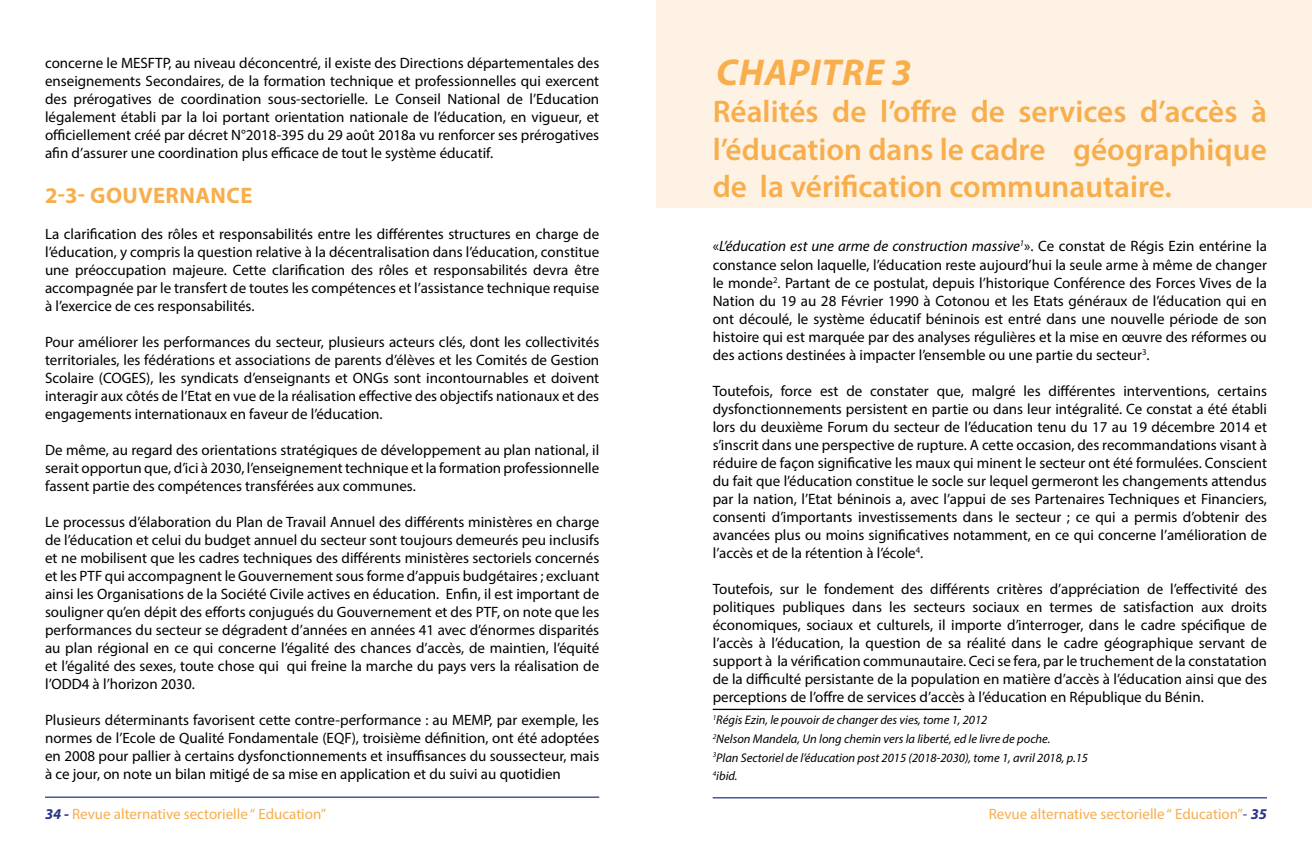
<style>
.page{position:relative;width:1312px;height:851px;background:#fff}
.page>*{position:absolute;margin:0;border:0;box-sizing:border-box;transform-origin:0 0}
.t1{font:italic 700 37.5px "Myriad Pro";letter-spacing:.02em;color:#f8ae4c}
.t2{font:600 31.25px/37.5px "Myriad Pro";color:#f8ae4c;text-align:justify}
.t3{font:700 22.5px "Myriad Pro";letter-spacing:.02em;color:#f8ae4c}
.t4{font:15px/18px "Myriad Pro";color:#000;text-align:justify}
.t5{font:15px "Myriad Pro";color:#f8ae4c}
.t6{font:italic 12.5px/18.5px "Myriad Pro";color:#000}
.s1{font-style:italic}
.s2{font-weight:700;font-style:italic;color:#283587}
.s3{color:#283587}
</style>
<div class="page">
<hr style="left:45px;top:796px;width:554px;height:1px;background:#283587">
<hr style="left:712px;top:797px;width:554px;height:1px;background:#283587">
<div style="left:656px;top:0;width:655px;height:207px;background:#fdf2e4"></div>
<hr style="left:712px;top:708px;width:248px;height:2px;background:#000">
<p class="t4" style="left:45px;top:54px;width:555px">concerne le MESFTP, au niveau déconcentré, il existe des Directions départementales des enseignements Secondaires, de la formation technique et professionnelles qui exercent des prérogatives de coordination sous-sectorielle. Le Conseil National de l’Education légalement établi par la loi portant orientation nationale de l’éducation, en vigueur, et officiellement créé par décret N°2018-395 du 29 août 2018a vu renforcer ses prérogatives afin d’assurer une coordination plus efficace de tout le système éducatif.</p>
<h3 class="t3" style="left:45px;top:181px;width:209px">2-3- GOUVERNANCE</h3>
<p class="t4" style="left:45px;top:225px;width:555px">La clarification des rôles et responsabilités entre les différentes structures en charge de l’éducation, y compris la question relative à la décentralisation dans l’éducation, constitue une préoccupation majeure. Cette clarification des rôles et responsabilités devra être accompagnée par le transfert de toutes les compétences et l’assistance technique requise à l’exercice de ces responsabilités.</p>
<p class="t4" style="left:45px;top:333px;width:555px">Pour améliorer les performances du secteur, plusieurs acteurs clés, dont les collectivités territoriales, les fédérations et associations de parents d’élèves et les Comités de Gestion Scolaire (COGES), les syndicats d’enseignants et ONGs sont incontournables et doivent interagir aux côtés de l’Etat en vue de la réalisation effective des objectifs nationaux et des engagements internationaux en faveur de l’éducation.</p>
<p class="t4" style="left:45px;top:441px;width:555px">De même, au regard des orientations stratégiques de développement au plan national, il serait opportun que, d’ici à 2030, l’enseignement technique et la formation professionnelle fassent partie des compétences transférées aux communes.</p>
<p class="t4" style="left:45px;top:513px;width:555px">Le processus d’élaboration du Plan de Travail Annuel des différents ministères en charge de l’éducation et celui du budget annuel du secteur sont toujours demeurés peu inclusifs et ne mobilisent que les cadres techniques des différents ministères sectoriels concernés et les PTF qui accompagnent le Gouvernement sous forme d’appuis budgétaires ; excluant ainsi les Organisations de la Société Civile actives en éducation. Enfin, il est important de souligner qu’en dépit des efforts conjugués du Gouvernement et des PTF, on note que les performances du secteur se dégradent d’années en années 41 avec d’énormes disparités au plan régional en ce qui concerne l’égalité des chances d’accès, de maintien, l’équité et l’égalité des sexes, toute chose qui qui freine la marche du pays vers la réalisation de l’ODD4 à l’horizon 2030.</p>
<p class="t4" style="left:45px;top:711px;width:555px">Plusieurs déterminants favorisent cette contre-performance : au MEMP, par exemple, les normes de l’Ecole de Qualité Fondamentale (EQF), troisième définition, ont été adoptées en 2008 pour pallier à certains dysfonctionnements et insuffisances du soussecteur, mais à ce jour, on note un bilan mitigé de sa mise en application et du suivi au quotidien</p>
<h1 class="t1" style="left:716px;top:48px;width:197px">CHAPITRE 3</h1>
<h2 class="t2" style="left:712px;top:92px;width:555px">Réalités de l’offre de services d’accès à l’éducation dans le cadre géographique de la vérification communautaire.</h2>
<p class="t4" style="left:712px;top:237px;width:555px">«<span class="s1">L’éducation est une arme de construction massive</span><sup>1</sup>». Ce constat de Régis Ezin entérine la constance selon laquelle, l’éducation reste aujourd’hui la seule arme à même de changer le monde<sup>2</sup>. Partant de ce postulat, depuis l’historique Conférence des Forces Vives de la Nation du 19 au 28 Février 1990 à Cotonou et les Etats généraux de l’éducation qui en ont découlé, le système éducatif béninois est entré dans une nouvelle période de son histoire qui est marquée par des analyses régulières et la mise en œuvre des réformes ou des actions destinées à impacter l’ensemble ou une partie du secteur<sup>3</sup>.</p>
<p class="t4" style="left:712px;top:381px;width:555px">Toutefois, force est de constater que, malgré les différentes interventions, certains dysfonctionnements persistent en partie ou dans leur intégralité. Ce constat a été établi lors du deuxième Forum du secteur de l’éducation tenu du 17 au 19 décembre 2014 et s’inscrit dans une perspective de rupture. A cette occasion, des recommandations visant à réduire de façon significative les maux qui minent le secteur ont été formulées. Conscient du fait que l’éducation constitue le socle sur lequel germeront les changements attendus par la nation, l’Etat béninois a, avec l’appui de ses Partenaires Techniques et Financiers, consenti d’importants investissements dans le secteur ; ce qui a permis d’obtenir des avancées plus ou moins significatives notamment, en ce qui concerne l’amélioration de l’accès et de la rétention à l’école<sup>4</sup>.</p>
<p class="t4" style="left:712px;top:579px;width:555px">Toutefois, sur le fondement des différents critères d’appréciation de l’effectivité des politiques publiques dans les secteurs sociaux en termes de satisfaction aux droits économiques, sociaux et culturels, il importe d’interroger, dans le cadre spécifique de l’accès à l’éducation, la question de sa réalité dans le cadre géographique servant de support à la vérification communautaire. Ceci se fera, par le truchement de la constatation de la difficulté persistante de la population en matière d’accès à l’éducation ainsi que des perceptions de l’offre de services d’accès à l’éducation en République du Bénin.</p>
<p class="t6" style="left:712px;top:710px;width:377px"><sup>1</sup>Régis Ezin, le pouvoir de changer des vies, tome 1, 2012<br><sup>2</sup>Nelson Mandela, Un long chemin vers la liberté, ed le livre de poche.<br><sup>3</sup>Plan Sectoriel de l’éducation post 2015 (2018-2030), tome 1, avril 2018, p.15<br><sup>4</sup>ibid.</p>
<p class="t5" style="left:45px;top:804px;width:283px"><span class="s2">34 -</span> Revue alternative sectorielle ‘‘ Education’’</p>
<p class="t5" style="left:988px;top:804px;width:280px">Revue alternative sectorielle ‘‘ Education’’<span class="s3">-</span> <span class="s2">35</span></p>
</div>
